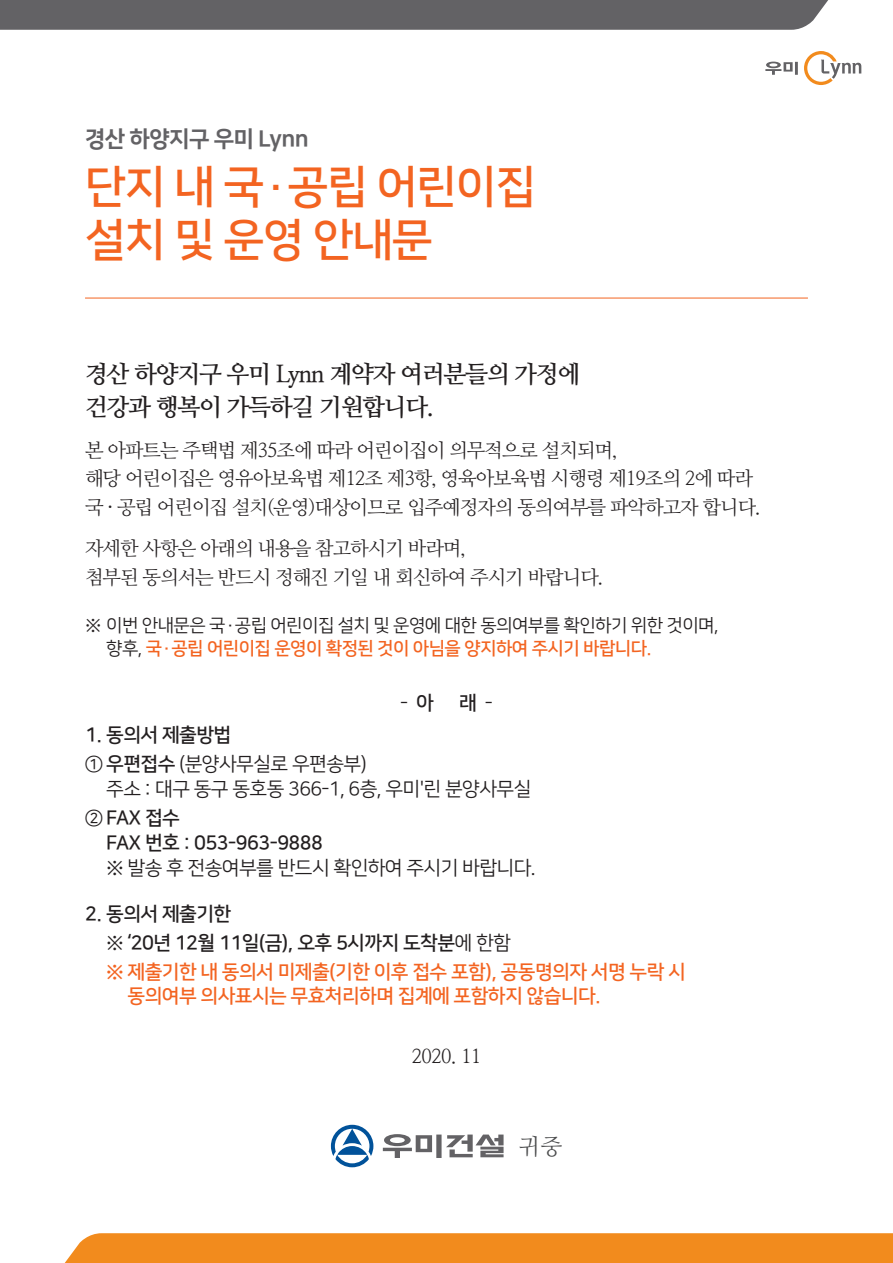
<style>
.page{position:relative;width:893px;height:1263px;background:#fff}
.page>*{position:absolute;margin:0;border:0;box-sizing:border-box;transform-origin:0 0}
.t1{font:45px/52.5px "Nanum Square OTFB";letter-spacing:-.03em;color:#f36421}
.t2{font:24px/33px "Nanum Myeongjo OTF Bold";letter-spacing:-.05em;color:#231f20}
.t3{font:22.5px "Nanum Square OTFEB";letter-spacing:-.03em;color:#636265}
.t4{font:22.5px "Nanum Myeongjo OTF";color:#4b4c4d}
.t5{font:19.5px/28.5px "Nanum Myeongjo OTF";letter-spacing:-.05em;color:#231f20}
.t6{font:19.5px/29px "Nanum Square OTFB";letter-spacing:-.03em;color:#f36421}
.t7{font:19.5px/24.8px "Nanum Square OTFR";letter-spacing:-.03em;color:#231f20}
.t8{font:19.5px/24.8px "Nanum Square OTFB";letter-spacing:-.03em;color:#231f20}
.t9{font:18px "Nanum Square OTFR";letter-spacing:-.03em;color:#231f20}
.t10{font:18px "Nanum Square OTFB";letter-spacing:-.03em;color:#f36421}
.s1{font-family:"Nanum Square OTFR";color:#231f20}
.s2{font-family:"Nanum Square OTFB"}
.s3{font-family:"Nanum Square OTFR"}
.s4{color:#231f20}
</style>
<div class="page">
<div style="left:0;top:0;width:828px;height:30px;background:#636265"></div>
<div style="left:64px;top:1233px;width:829px;height:30px;background:#f28b1d"></div>
<svg style="left:765px;top:62px;width:33px;height:13px"></svg>
<svg style="left:804px;top:51px;width:57px;height:34px"></svg>
<hr style="left:85px;top:298px;width:723px;height:1px;background:#f36421">
<svg style="left:383px;top:1134px;width:121px;height:24px"></svg>
<svg style="left:331px;top:1125px;width:42px;height:42px"></svg>
<p class="t3" style="left:85px;top:126px;width:225px">경산 하양지구 우미 Lynn</p>
<h1 class="t1" style="left:85px;top:161px;width:453px">단지 내 국·공립 어린이집 설치 및 운영 안내문</h1>
<p class="t2" style="left:85px;top:356px;width:497px">경산 하양지구 우미 Lynn 계약자 여러분들의 가정에 건강과 행복이 가득하길 기원합니다.</p>
<p class="t5" style="left:85px;top:435px;width:677px">본 아파트는 주택법 제35조에 따라 어린이집이 의무적으로 설치되며,<br>해당 어린이집은 영유아보육법 제12조 제3항, 영육아보육법 시행령 제19조의 2에 따라 국 · 공립 어린이집 설치(운영)대상이므로 입주예정자의 동의여부를 파악하고자 합니다.</p>
<p class="t5" style="left:85px;top:533px;width:520px">자세한 사항은 아래의 내용을 참고하시기 바라며,<br>첨부된 동의서는 반드시 정해진 기일 내 회신하여 주시기 바랍니다.</p>
<p class="t9" style="left:85px;top:616px;width:635px">※ 이번 안내문은 국·공립 어린이집 설치 및 운영에 대한 동의여부를 확인하기 위한 것이며,</p>
<p class="t10" style="left:106px;top:639px;width:547px"><span class="s1">향후,</span> 국·공립 어린이집 운영이 확정된 것이 아님을 양지하여 주시기 바랍니다.</p>
<p class="t7" style="left:400px;top:691px;width:35px">- <span class="s2">아</span></p>
<p class="t8" style="left:459px;top:691px;width:35px">래 <span class="s3">-</span></p>
<p class="t8" style="left:85px;top:723px;width:148px">1. 동의서 제출방법</p>
<p class="t7" style="left:106px;top:752px;width:427px;text-indent:-21px">① <span class="s2">우편접수</span> (분양사무실로 우편송부)<br>주소 : 대구 동구 동호동 366-1, 6층, 우미'린 분양사무실</p>
<p class="t8" style="left:106px;top:806px;width:218px;text-indent:-21px"><span class="s3">②</span> FAX 접수<br>FAX 번호 : 053-963-9888</p>
<p class="t7" style="left:106px;top:855px;width:431px">※ 발송 후 전송여부를 반드시 확인하여 주시기 바랍니다.</p>
<p class="t6" style="left:106px;top:899px;width:581px;text-indent:-21px"><span class="s4">2. 동의서 제출기한<br></span><span class="s1">※</span> <span class="s4">‘20년 12월 11일(금), 오후 5시까지 도착분</span><span class="s1">에 한함<br></span>※ 제출기한 내 동의서 미제출(기한 이후 접수 포함), 공동명의자 서명 누락 시</p>
<p class="t6" style="left:128px;top:982px;width:475px">동의여부 의사표시는 무효처리하며 집계에 포함하지 않습니다.</p>
<p class="t5" style="left:412px;top:1041px;width:71px">2020. 11</p>
<p class="t4" style="left:518px;top:1132px;width:45px">귀중</p>
</div>
